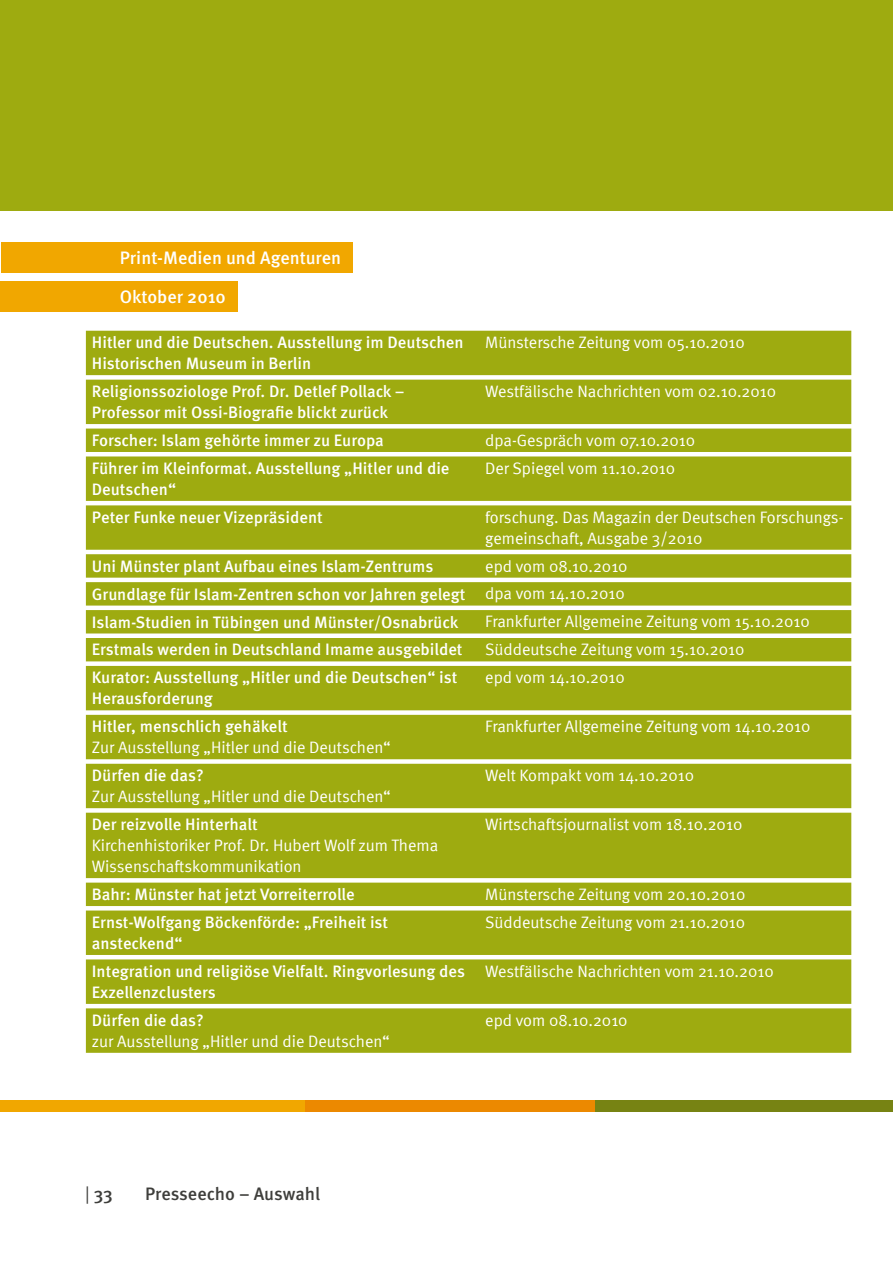
<style>
.page{position:relative;width:893px;height:1263px;background:#fff}
.page>*{position:absolute;margin:0;border:0;box-sizing:border-box;transform-origin:0 0}
.t1{font:500 18px/38.2px "Meta OT";color:#fff}
.t2{font:500 18px "Meta OT";letter-spacing:-.005em;color:#3e3e3b}
.t3{font:500 16.5px/21px "Meta OT";color:#fff}
.t4{font:16.5px/21px "Meta Normal";color:#fff}
.s1{font-family:"Meta Normal";font-weight:400}
.s2{font-weight:400}
</style>
<div class="page">
<div style="left:588px;top:1100px;width:305px;height:11px;background:#778313"></div>
<div style="left:298px;top:1100px;width:297px;height:11px;background:#ec8900"></div>
<div style="left:0;top:1100px;width:304px;height:11px;background:#f1a700"></div>
<div style="left:0;top:0;width:893px;height:210px;background:#9eab10"></div>
<div style="left:1px;top:242px;width:351px;height:31px;background:#f1a700"></div>
<div style="left:1px;top:281px;width:237px;height:31px;background:#f1a700"></div>
<svg style="left:86px;top:331px;width:765px;height:722px;background:#a7b327"></svg>
<p class="t1" style="left:120px;top:239px;width:223px">Print-Medien und Agenturen<br>Oktober 2010</p>
<p class="t3" style="left:92px;top:332px;width:373px">Hitler und die Deutschen. Ausstellung im Deutschen<br>Historischen Museum in Berlin</p>
<p class="t4" style="left:485px;top:332px;width:261px">Münstersche Zeitung vom 05.10.2010</p>
<p class="t3" style="left:92px;top:381px;width:314px">Religionssoziologe Prof. Dr. Detlef Pollack –<br>Professor mit Ossi-Biografie blickt zurück</p>
<p class="t4" style="left:485px;top:381px;width:292px">Westfälische Nachrichten vom 02.10.2010</p>
<p class="t3" style="left:92px;top:430px;width:294px">Forscher: Islam gehörte immer zu Europa</p>
<p class="t4" style="left:485px;top:429px;width:211px">dpa-Gespräch vom 07.10.2010</p>
<p class="t3" style="left:92px;top:458px;width:359px">Führer im Kleinformat. Ausstellung „Hitler und die<br>Deutschen“</p>
<p class="t4" style="left:485px;top:457px;width:192px">Der Spiegel vom 11.10.2010</p>
<p class="t3" style="left:92px;top:507px;width:232px">Peter Funke neuer Vizepräsident</p>
<p class="t4" style="left:485px;top:506px;width:360px">forschung. Das Magazin der Deutschen Forschungs&shy;gemeinschaft, Ausgabe 3/2010</p>
<p class="t3" style="left:92px;top:556px;width:343px">Uni Münster plant Aufbau eines Islam-Zentrums</p>
<p class="t4" style="left:485px;top:555px;width:144px">epd vom 08.10.2010</p>
<p class="t3" style="left:92px;top:580px;width:534px;line-height:27.9px">Grundlage für Islam-Zentren schon vor Jahren gelegt <span class="s1">dpa vom 14.10.2010<br></span>Islam-Studien in Tübingen und Münster/Osnabrück</p>
<p class="t4" style="left:485px;top:611px;width:326px">Frankfurter Allgemeine Zeitung vom 15.10.2010</p>
<p class="t3" style="left:92px;top:639px;width:372px">Erstmals werden in Deutschland Imame ausgebildet</p>
<p class="t4" style="left:485px;top:639px;width:261px">Süddeutsche Zeitung vom 15.10.2010</p>
<p class="t3" style="left:92px;top:667px;width:367px">Kurator: Ausstellung „Hitler und die Deutschen“ ist<br>Herausforderung</p>
<p class="t4" style="left:485px;top:667px;width:141px">epd vom 14.10.2010</p>
<p class="t3" style="left:92px;top:716px;width:197px">Hitler, menschlich gehäkelt</p>
<p class="t4" style="left:92px;top:737px;width:300px">Zur Ausstellung „Hitler und die Deutschen“</p>
<p class="t4" style="left:485px;top:716px;width:327px">Frankfurter Allgemeine Zeitung vom 14.10.2010</p>
<p class="t3" style="left:92px;top:765px;width:113px">Dürfen die das?</p>
<p class="t4" style="left:92px;top:786px;width:300px">Zur Ausstellung „Hitler und die Deutschen“</p>
<p class="t3" style="left:92px;top:814px;width:167px">Der reizvolle Hinterhalt</p>
<p class="t4" style="left:92px;top:835px;width:348px">Kirchenhistoriker Prof. Dr. Hubert Wolf zum Thema<br>Wissenschaftskommunikation</p>
<p class="t4" style="left:485px;top:765px;width:210px">Welt Kompakt vom 14.10.2010</p>
<p class="t4" style="left:485px;top:814px;width:259px">Wirtschaftsjournalist vom 18.10.2010</p>
<p class="t3" style="left:92px;top:884px;width:264px">Bahr: Münster hat jetzt Vorreiterrolle</p>
<p class="t4" style="left:485px;top:883px;width:262px">Münstersche Zeitung vom 20.10.2010</p>
<p class="t3" style="left:92px;top:912px;width:298px">Ernst-Wolfgang Böckenförde: „Freiheit ist ansteckend“</p>
<p class="t4" style="left:485px;top:911px;width:261px">Süddeutsche Zeitung vom 21.10.2010</p>
<p class="t3" style="left:92px;top:961px;width:375px">Integration und religiöse Vielfalt. Ringvorlesung des<br>Exzellenzclusters</p>
<p class="t4" style="left:485px;top:960px;width:290px">Westfälische Nachrichten vom 21.10.2010</p>
<p class="t3" style="left:92px;top:1010px;width:113px">Dürfen die das?</p>
<p class="t4" style="left:92px;top:1030px;width:299px">zur Ausstellung „Hitler und die Deutschen“</p>
<p class="t4" style="left:485px;top:1009px;width:144px">epd vom 08.10.2010</p>
<p class="t2" style="left:85px;top:1182px;width:29px"><span class="s2">|</span> 33</p>
<p class="t2" style="left:145px;top:1182px;width:177px">Presseecho – Auswahl</p>
</div>
